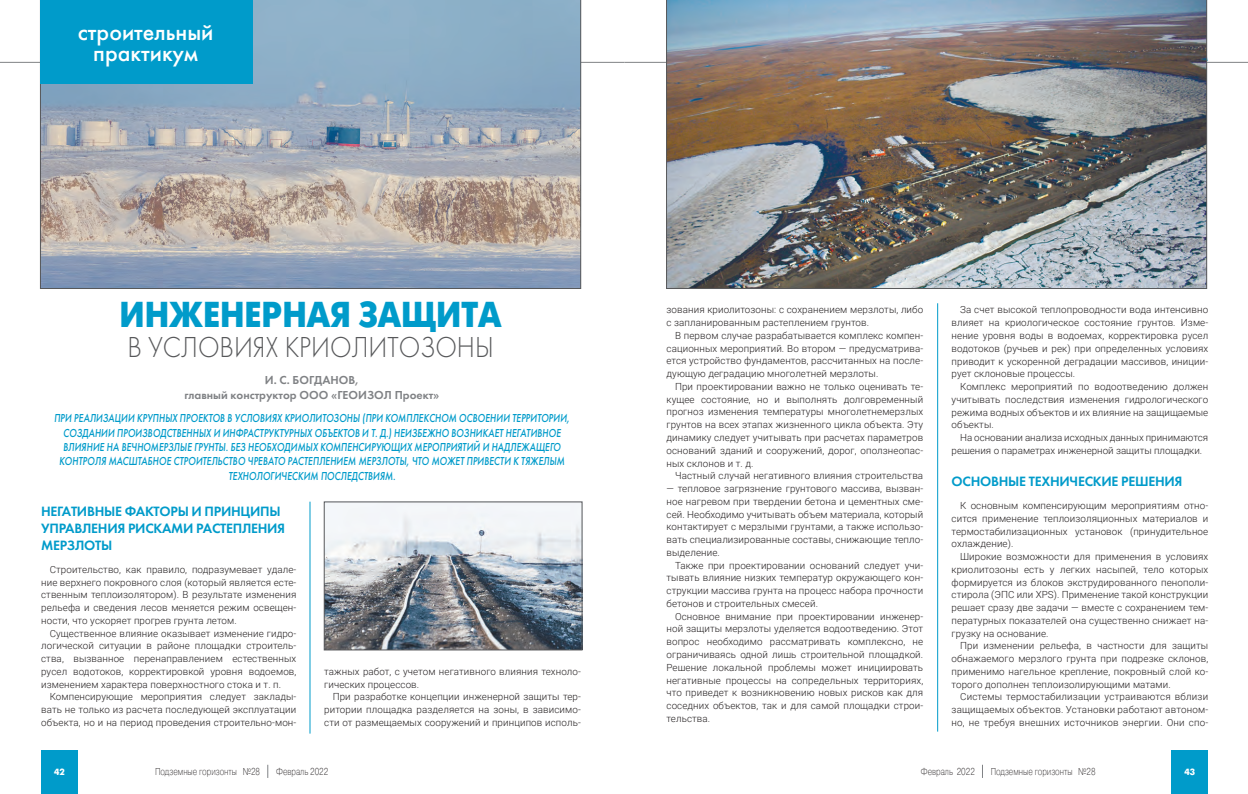
<style>
.page{position:relative;width:1248px;height:794px;background:#fff}
.page>*{position:absolute;margin:0;border:0;box-sizing:border-box;transform-origin:0 0}
.Заголовок{font:36px "Futuris XC";color:#009bca;scale:.9 1}
.Заголовок-2{font:30px "Futura Light C";color:#57585a;scale:.9 1}
.Подзаголовок{font:24px "Futura Medium C";color:#fff}
.Подзаголовок-2{font:700 14px/17px "Futura 2 C";letter-spacing:-.02em;color:#009bca}
.Подзаголовок-3{font:italic 12px/14.4px "Futura Medium C";color:#009bca;text-align:center;scale:.8 1}
.Подпись{font:700 12px "Futura 2 C";color:#808285}
.t1{font:10px "Pragmatica Light C";color:#231f20;scale:.8 1}
.Основной_текст{font:300 9.8px/12.8px "Roboto";letter-spacing:.01em;color:#231f20;text-align:justify}
.t2{font:700 9px "Futuris C";color:#fff}
</style>
<div class="page">
<svg style="left:267px;top:764px;width:1px;height:14px"></svg>
<hr style="left:0;top:62px;width:624px;height:1px;background:#808285">
<hr style="left:624px;top:62px;width:623px;height:1px;background:#808285">
<svg style="left:982px;top:764px;width:1px;height:14px"></svg>
<div style="left:1171px;top:750px;width:36px;height:44px;background:#009bca"></div>
<div style="left:41px;top:750px;width:37px;height:44px;background:#009bca"></div>
<svg style="left:40px;top:0;width:541px;height:289px;background:#a0aab4"></svg>
<div style="left:40px;top:0;width:212px;height:83px;background:#009bca"></div>
<img style="left:326px;top:503px;width:254px;height:145px">
<div style="left:324px;top:501px;width:258px;height:149px;border:1px solid #57585a"></div>
<img style="left:666px;top:0;width:540px;height:289px">
<hr style="left:310px;top:501px;width:1px;height:232px;background:#009bca">
<hr style="left:937px;top:303px;width:1px;height:428px;background:#009bca">
<p class="Подзаголовок" style="left:78px;top:19px;width:137px">строительный</p>
<p class="Подзаголовок" style="left:93px;top:40px;width:106px">практикум</p>
<p class="Заголовок" style="left:119px;top:295px;width:426px">ИНЖЕНЕРНАЯ ЗАЩИТА</p>
<p class="Заголовок-2" style="left:127px;top:331px;width:408px">В УСЛОВИЯХ КРИОЛИТОЗОНЫ</p>
<p class="Подпись" style="left:265px;top:373px;width:96px">И. С. БОГДАНОВ,</p>
<p class="Подпись" style="left:184px;top:388px;width:256px">главный конструктор ООО «ГЕОИЗОЛ Проект»</p>
<p class="Подзаголовок-3" style="left:54px;top:411px;width:646px">ПРИ РЕАЛИЗАЦИИ КРУПНЫХ ПРОЕКТОВ В УСЛОВИЯХ КРИОЛИТОЗОНЫ (ПРИ КОМПЛЕКСНОМ ОСВОЕНИИ ТЕРРИТОРИИ, СОЗДАНИИ ПРОИЗВОДСТВЕННЫХ И ИНФРАСТРУКТУРНЫХ ОБЪЕКТОВ И Т. Д.) НЕИЗБЕЖНО ВОЗНИКАЕТ НЕГАТИВНОЕ ВЛИЯНИЕ НА ВЕЧНОМЕРЗЛЫЕ ГРУНТЫ. БЕЗ НЕОБХОДИМЫХ КОМПЕНСИРУЮЩИХ МЕРОПРИЯТИЙ И НАДЛЕЖАЩЕГО КОНТРОЛЯ МАСШТАБНОЕ СТРОИТЕЛЬСТВО ЧРЕВАТО РАСТЕПЛЕНИЕМ МЕРЗЛОТЫ, ЧТО МОЖЕТ ПРИВЕСТИ К ТЯЖЕЛЫМ ТЕХНОЛОГИЧЕСКИМ ПОСЛЕДСТВИЯМ.</p>
<p class="Подзаголовок-2" style="left:41px;top:503px;width:245px">НЕГАТИВНЫЕ ФАКТОРЫ И ПРИНЦИПЫ<br>УПРАВЛЕНИЯ РИСКАМИ РАСТЕПЛЕНИЯ<br>МЕРЗЛОТЫ</p>
<p class="Основной_текст" style="left:41px;top:562px;width:257px;text-indent:9px">Строительство, как правило, подразумевает удале&shy;ние верхнего покровного слоя (который является есте&shy;ственным теплоизолятором). В результате изменения рельефа и сведения лесов меняется режим освещен&shy;ности, что ускоряет прогрев грунта летом.</p>
<p class="Основной_текст" style="left:41px;top:626px;width:257px;text-indent:9px">Существенное влияние оказывает изменение гидро&shy;логической ситуации в районе площадки строитель&shy;ства, вызванное перенаправлением естественных русел водотоков, корректировкой уровня водоемов, изменением характера поверхностного стока и т. п.</p>
<p class="Основной_текст" style="left:41px;top:690px;width:257px;text-indent:9px">Компенсирующие мероприятия следует заклады&shy;вать не только из расчета последующей эксплуатации объекта, но и на период проведения строительно-мон-</p>
<p class="Основной_текст" style="left:324px;top:664px;width:258px">тажных работ, с учетом негативного влияния техноло&shy;гических процессов.</p>
<p class="Основной_текст" style="left:324px;top:690px;width:258px;text-indent:9px">При разработке концепции инженерной защиты тер&shy;ритории площадка разделяется на зоны, в зависимо&shy;сти от размещаемых сооружений и принципов исполь-</p>
<p class="Основной_текст" style="left:666px;top:303px;width:258px">зования криолитозоны: с сохранением мерзлоты, либо с запланированным растеплением грунтов.</p>
<p class="Основной_текст" style="left:666px;top:329px;width:258px;text-indent:9px">В первом случае разрабатывается комплекс компен&shy;сационных мероприятий. Во втором — предусматрива&shy;ется устройство фундаментов, рассчитанных на после&shy;дующую деградацию многолетней мерзлоты.</p>
<p class="Основной_текст" style="left:666px;top:380px;width:258px;text-indent:9px">При проектировании важно не только оценивать те&shy;кущее состояние, но и выполнять долговременный прогноз изменения температуры многолетнемерзлых грунтов на всех этапах жизненного цикла объекта. Эту динамику следует учитывать при расчетах параметров оснований зданий и сооружений, дорог, оползнеопас&shy;ных склонов и т. д.</p>
<p class="Основной_текст" style="left:675px;top:469px;width:250px">Частный случай негативного влияния строительства</p>
<p class="Основной_текст" style="left:666px;top:482px;width:258px">— тепловое загрязнение грунтового массива, вызван&shy;ное нагревом при твердении бетона и цементных сме&shy;сей. Необходимо учитывать объем материала, который контактирует с мерзлыми грунтами, а также использо&shy;вать специализированные составы, снижающие тепло&shy;выделение.</p>
<p class="Основной_текст" style="left:666px;top:558px;width:258px;text-indent:9px">Также при проектировании оснований следует учи&shy;тывать влияние низких температур окружающего кон&shy;струкции массива грунта на процесс набора прочности бетонов и строительных смесей.</p>
<p class="Основной_текст" style="left:666px;top:609px;width:258px;text-indent:9px">Основное внимание при проектировании инженер&shy;ной защиты мерзлоты уделяется водоотведению. Этот вопрос необходимо рассматривать комплексно, не ограничиваясь одной лишь строительной площадкой.<br>Решение локальной проблемы может инициировать негативные процессы на сопредельных территориях, что приведет к возникновению новых рисков как для соседних объектов, так и для самой площадки строи&shy;тельства.</p>
<p class="Основной_текст" style="left:951px;top:303px;width:258px;text-indent:9px">За счет высокой теплопроводности вода интенсивно влияет на криологическое состояние грунтов. Изме&shy;нение уровня воды в водоемах, корректировка русел водотоков (ручьев и рек) при определенных условиях приводит к ускоренной деградации массивов, иниции&shy;рует склоновые процессы.</p>
<p class="Основной_текст" style="left:951px;top:380px;width:258px;text-indent:9px">Комплекс мероприятий по водоотведению должен учитывать последствия изменения гидрологического режима водных объектов и их влияние на защищаемые объекты.</p>
<p class="Основной_текст" style="left:951px;top:431px;width:258px;text-indent:9px">На основании анализа исходных данных принимаются решения о параметрах инженерной защиты площадки.</p>
<p class="Подзаголовок-2" style="left:951px;top:473px;width:232px">ОСНОВНЫЕ ТЕХНИЧЕСКИЕ РЕШЕНИЯ</p>
<p class="Основной_текст" style="left:951px;top:499px;width:258px;text-indent:9px">К основным компенсирующим мероприятиям отно&shy;сится применение теплоизоляционных материалов и термостабилизационных установок (принудительное охлаждение).</p>
<p class="Основной_текст" style="left:951px;top:550px;width:258px;text-indent:9px">Широкие возможности для применения в условиях криолитозоны есть у легких насыпей, тело которых формируется из блоков экструдированного пенополи&shy;стирола (ЭПС или XPS). Применение такой конструкции решает сразу две задачи — вместе с сохранением тем&shy;пературных показателей она существенно снижает на&shy;грузку на основание.</p>
<p class="Основной_текст" style="left:951px;top:639px;width:258px;text-indent:9px">При изменении рельефа, в частности для защиты обнажаемого мерзлого грунта при подрезке склонов, применимо нагельное крепление, покровный слой ко&shy;торого дополнен теплоизолирующими матами.</p>
<p class="Основной_текст" style="left:951px;top:690px;width:258px;text-indent:9px">Системы термостабилизации устраиваются вблизи защищаемых объектов. Установки работают автоном&shy;но, не требуя внешних источников энергии. Они спо-</p>
<p class="t1" style="left:155px;top:766px;width:133px">Подземные горизонты №28</p>
<p class="t1" style="left:276px;top:766px;width:67px">Февраль 2022</p>
<p class="t1" style="left:920px;top:766px;width:69px">Февраль 2022</p>
<p class="t1" style="left:990px;top:766px;width:133px">Подземные горизонты №28</p>
<p class="t2" style="left:54px;top:766px;width:12px">42</p>
<p class="t2" style="left:1184px;top:766px;width:12px">43</p>
</div>
